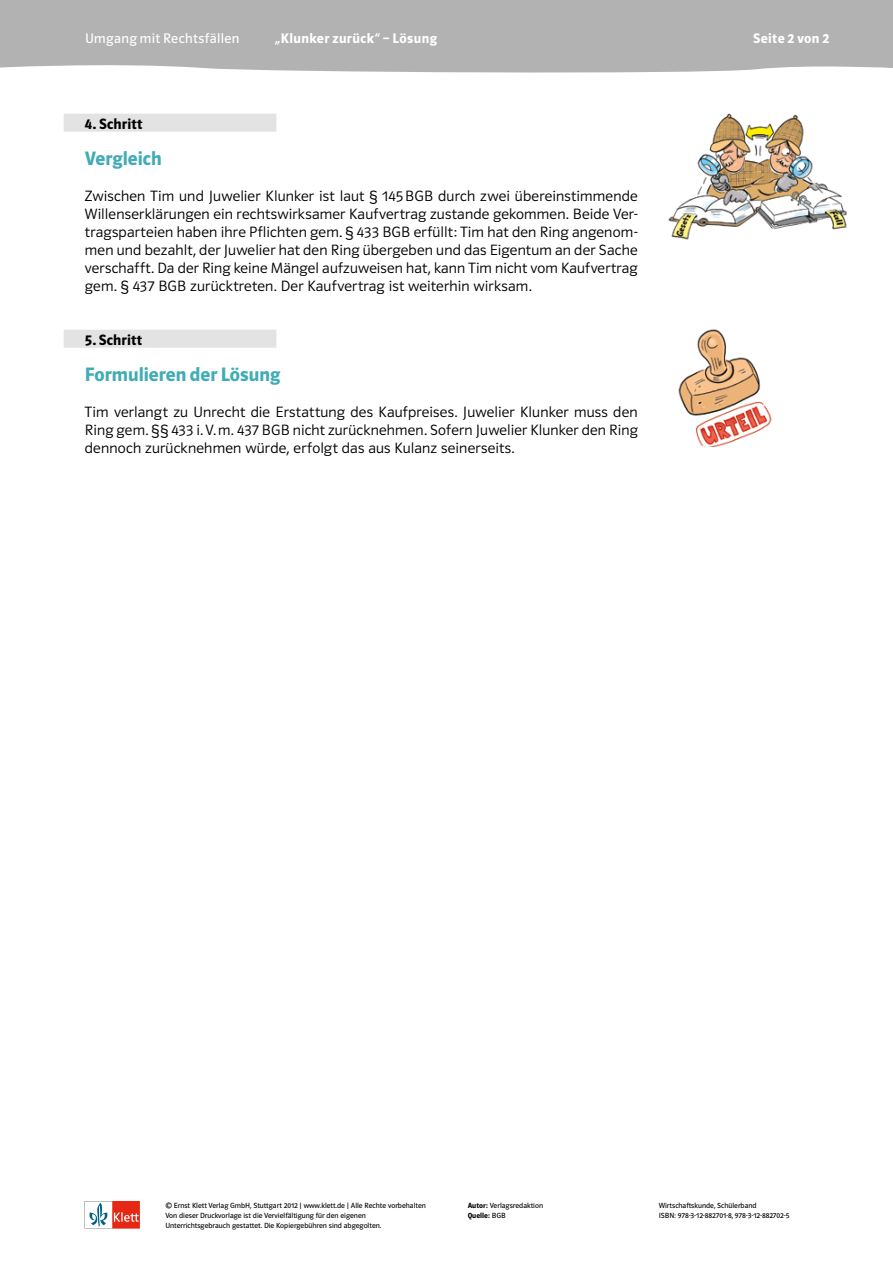
<style>
.page{position:relative;width:893px;height:1263px;background:#fff}
.page>*{position:absolute;margin:0;border:0;box-sizing:border-box;transform-origin:0 0}
.Schritt_Ueberschrift{font:19.5px "Polo ST11 K Hfett";color:#40acb6}
.Fliesstext{font:15px/18px "Polo ST11 K Leicht";letter-spacing:.015em;color:#000;text-align:justify}
.Schritt{font:15px "Polo ST11 K Hfett";letter-spacing:.01em;color:#000}
.Kopfzeile{font:13.95px "Polo ST11 K Hfett";letter-spacing:.03em;color:#fff}
.Kopfzeile-2{font:13.95px "Polo ST11 K Buch";letter-spacing:.025em;color:#fff}
.t1{font:7.5px/10.1px "Polo ST11 K Buch";color:#000}
.t2{font:7.5px "Polo ST11 K Hfett";color:#000}
.s1{font-family:"Polo ST11 K Hfett"}
.s2{font-family:"Polo ST11 K Buch"}
</style>
<div class="page">
<div style="left:0;top:0;width:893px;height:73px;background:#b3b2b2"></div>
<svg style="left:85px;top:1201px;width:55px;height:27px"></svg>
<div style="left:64px;top:114px;width:212px;height:18px;background:#e3e3e3"></div>
<div style="left:64px;top:330px;width:212px;height:18px;background:#e3e3e3"></div>
<img style="left:668px;top:113px;width:179px;height:127px">
<img style="left:678px;top:329px;width:94px;height:118px">
<p class="Kopfzeile-2" style="left:85px;top:31px;width:156px">Umgang mit Rechtsfällen</p>
<p class="Kopfzeile" style="left:276px;top:30px;width:163px">„Klunker zurück“ – Lösung</p>
<p class="Kopfzeile" style="left:753px;top:30px;width:78px">Seite 2 von 2</p>
<p class="Schritt" style="left:85px;top:115px;width:59px">4. Schritt</p>
<p class="Schritt_Ueberschrift" style="left:85px;top:147px;width:78px">Vergleich</p>
<p class="Fliesstext" style="left:85px;top:187px;width:554px">Zwischen Tim und Juwelier Klunker ist laut § 145BGB durch zwei übereinstimmende Willenserklärungen ein rechtswirksamer Kaufvertrag zustande gekommen. Beide Ver&shy;tragsparteien haben ihre Pflichten gem. § 433 BGB erfüllt: Tim hat den Ring angenom&shy;men und bezahlt, der Juwelier hat den Ring übergeben und das Eigentum an der Sache verschafft. Da der Ring keine Mängel aufzuweisen hat, kann Tim nicht vom Kaufvertrag gem. § 437 BGB zurücktreten. Der Kaufvertrag ist weiterhin wirksam.</p>
<p class="Schritt" style="left:85px;top:331px;width:59px">5. Schritt</p>
<p class="Schritt_Ueberschrift" style="left:85px;top:363px;width:197px">Formulieren der Lösung</p>
<p class="Fliesstext" style="left:85px;top:403px;width:554px">Tim verlangt zu Unrecht die Erstattung des Kaufpreises. Juwelier Klunker muss den Ring gem. §§ 433 i. V. m. 437 BGB nicht zurücknehmen. Sofern Juwelier Klunker den Ring dennoch zurücknehmen würde, erfolgt das aus Kulanz seinerseits.</p>
<p class="t1" style="left:165px;top:1201px;width:262px">© Ernst Klett Verlag GmbH, Stuttgart 2012 | www.klett.de | Alle Rechte vorbehalten<br>Von dieser Druckvorlage ist die Vervielfältigung für den eigenen<br>Unterrichtsgebrauch gestattet. Die Kopiergebühren sind abgegolten.</p>
<p class="t1" style="left:468px;top:1201px;width:77px"><span class="s1">Autor:</span> Verlagsredaktion</p>
<p class="t2" style="left:468px;top:1211px;width:39px">Quelle: <span class="s2">BGB</span></p>
<p class="t1" style="left:659px;top:1201px;width:132px">Wirtschaftskunde, Schülerband<br>ISBN: 978-3-12-882701-8, 978-3-12-882702-5</p>
</div>
